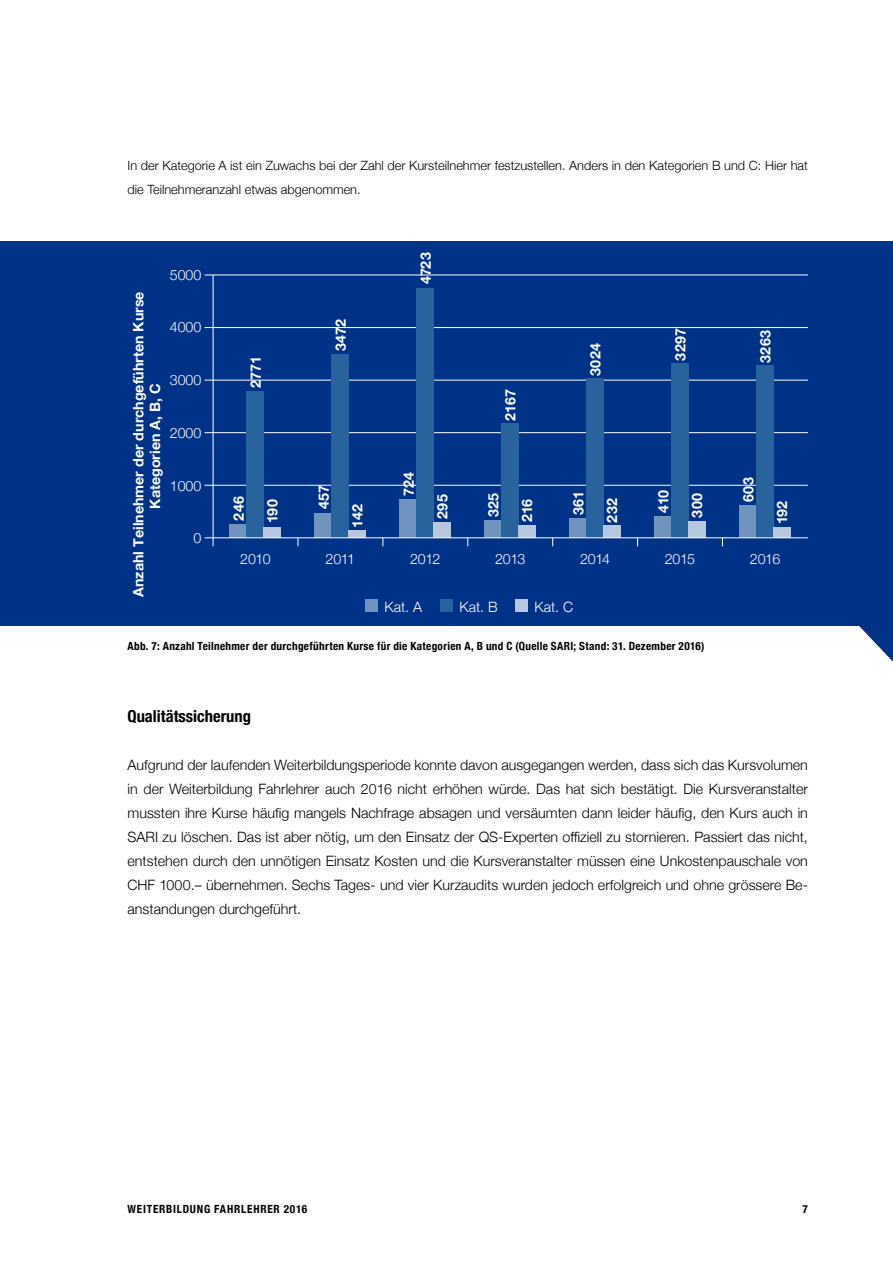
<style>
.page{position:relative;width:893px;height:1263px;background:#fff}
.page>*{position:absolute;margin:0;border:0;box-sizing:border-box;transform-origin:0 0}
.t1{font:700 condensed 16.5px "Helvetica Neue";color:#000}
.t2{font:300 14.25px/24px "Helvetica Neue";color:#000;text-align:justify}
.t3{font:700 14.25px/16.5px "Helvetica Neue";color:#fff;text-align:center}
.t4{font:300 14.25px "Helvetica Neue";letter-spacing:-.005em;color:#fff}
.t5{font:300 12.75px/24px "Helvetica Neue";color:#000}
.t6{font:700 condensed 11.25px "Helvetica Neue";letter-spacing:.03em;color:#000}
.t7{font:700 condensed 11.25px "Helvetica Neue";letter-spacing:.07em;color:#000}
</style>
<div class="page">
<div style="left:0;top:242px;width:893px;height:384px;background:#003287"></div>
<hr style="left:205px;top:432px;width:603px;height:1px;background:#fff">
<hr style="left:205px;top:380px;width:603px;height:1px;background:#fff">
<hr style="left:205px;top:485px;width:603px;height:1px;background:#fff">
<hr style="left:205px;top:327px;width:603px;height:1px;background:#fff">
<hr style="left:205px;top:275px;width:603px;height:1px;background:#fff">
<hr style="left:213px;top:275px;width:1px;height:263px;background:#fff">
<div style="left:230px;top:525px;width:17px;height:13px;background:#7094bd"></div>
<div style="left:247px;top:392px;width:17px;height:146px;background:#28639d"></div>
<div style="left:264px;top:527px;width:17px;height:11px;background:#b7c8de"></div>
<div style="left:315px;top:513px;width:17px;height:25px;background:#7094bd"></div>
<div style="left:332px;top:354px;width:17px;height:184px;background:#28639d"></div>
<div style="left:349px;top:530px;width:17px;height:8px;background:#b7c8de"></div>
<div style="left:400px;top:499px;width:17px;height:39px;background:#7094bd"></div>
<div style="left:417px;top:289px;width:17px;height:249px;background:#28639d"></div>
<div style="left:434px;top:522px;width:17px;height:16px;background:#b7c8de"></div>
<div style="left:485px;top:520px;width:17px;height:18px;background:#7094bd"></div>
<div style="left:502px;top:423px;width:17px;height:115px;background:#28639d"></div>
<div style="left:519px;top:526px;width:17px;height:12px;background:#b7c8de"></div>
<div style="left:570px;top:519px;width:17px;height:19px;background:#7094bd"></div>
<div style="left:587px;top:378px;width:17px;height:160px;background:#28639d"></div>
<div style="left:604px;top:525px;width:17px;height:13px;background:#b7c8de"></div>
<div style="left:654px;top:516px;width:17px;height:22px;background:#7094bd"></div>
<div style="left:671px;top:363px;width:17px;height:175px;background:#28639d"></div>
<div style="left:688px;top:521px;width:17px;height:17px;background:#b7c8de"></div>
<div style="left:740px;top:505px;width:17px;height:33px;background:#7094bd"></div>
<div style="left:757px;top:366px;width:17px;height:172px;background:#28639d"></div>
<div style="left:774px;top:527px;width:17px;height:10px;background:#b7c8de"></div>
<hr style="left:205px;top:538px;width:603px;height:1px;background:#fff">
<div style="left:365px;top:599px;width:13px;height:13px;background:#7094bd"></div>
<div style="left:440px;top:599px;width:13px;height:13px;background:#28639d"></div>
<div style="left:515px;top:599px;width:13px;height:13px;background:#b7c8de"></div>
<svg style="left:859px;top:626px;width:34px;height:36px"></svg>
<p class="t5" style="left:128px;top:152px;width:682px">In der Kategorie A ist ein Zuwachs bei der Zahl der Kursteilnehmer festzustellen. Anders in den Kategorien B und C: Hier hat die Teilnehmeranzahl etwas abgenommen.</p>
<p class="t4" style="left:170px;top:263px;width:33px">5000</p>
<p class="t3" style="left:131px;top:597px;width:307px;rotate:-90deg">Anzahl Teilnehmer der durchgeführten Kurse<br>Kategorien A, B, C</p>
<p class="t4" style="left:170px;top:316px;width:33px">4000</p>
<p class="t4" style="left:170px;top:369px;width:33px">3000</p>
<p class="t4" style="left:170px;top:421px;width:33px">2000</p>
<p class="t4" style="left:170px;top:474px;width:33px">1000</p>
<p class="t4" style="left:194px;top:527px;width:9px">0</p>
<p class="t3" style="left:248px;top:388px;width:33px;rotate:-90deg">2771</p>
<p class="t3" style="left:333px;top:351px;width:33px;rotate:-90deg">3472</p>
<p class="t3" style="left:418px;top:284px;width:33px;rotate:-90deg">4723</p>
<p class="t3" style="left:503px;top:421px;width:33px;rotate:-90deg">2167</p>
<p class="t3" style="left:588px;top:376px;width:34px;rotate:-90deg">3024</p>
<p class="t3" style="left:672px;top:360px;width:34px;rotate:-90deg">3297</p>
<p class="t3" style="left:758px;top:363px;width:34px;rotate:-90deg">3263</p>
<p class="t3" style="left:401px;top:496px;width:26px;rotate:-90deg">724</p>
<p class="t3" style="left:741px;top:502px;width:26px;rotate:-90deg">603</p>
<p class="t3" style="left:316px;top:509px;width:26px;rotate:-90deg">457</p>
<p class="t3" style="left:655px;top:512px;width:24px;rotate:-90deg">410</p>
<p class="t3" style="left:486px;top:517px;width:26px;rotate:-90deg">325</p>
<p class="t3" style="left:689px;top:518px;width:26px;rotate:-90deg">300</p>
<p class="t3" style="left:571px;top:515px;width:26px;rotate:-90deg">361</p>
<p class="t3" style="left:434px;top:519px;width:26px;rotate:-90deg">295</p>
<p class="t3" style="left:231px;top:520px;width:26px;rotate:-90deg">246</p>
<p class="t3" style="left:774px;top:524px;width:25px;rotate:-90deg">192</p>
<p class="t3" style="left:604px;top:522px;width:26px;rotate:-90deg">232</p>
<p class="t3" style="left:519px;top:522px;width:25px;rotate:-90deg">216</p>
<p class="t3" style="left:265px;top:523px;width:25px;rotate:-90deg">190</p>
<p class="t3" style="left:349px;top:528px;width:25px;rotate:-90deg">142</p>
<p class="t4" style="left:240px;top:547px;width:32px">2010</p>
<p class="t4" style="left:326px;top:547px;width:31px">2011</p>
<p class="t4" style="left:410px;top:547px;width:32px">2012</p>
<p class="t4" style="left:495px;top:547px;width:32px">2013</p>
<p class="t4" style="left:580px;top:547px;width:32px">2014</p>
<p class="t4" style="left:665px;top:547px;width:32px">2015</p>
<p class="t4" style="left:750px;top:547px;width:32px">2016</p>
<p class="t4" style="left:384px;top:595px;width:39px">Kat. A</p>
<p class="t4" style="left:459px;top:595px;width:40px">Kat. B</p>
<p class="t4" style="left:534px;top:595px;width:40px">Kat. C</p>
<p class="t6" style="left:128px;top:636px;width:578px">Abb. 7: Anzahl Teilnehmer der durchgeführten Kurse für die Kategorien A, B und C (Quelle SARI; Stand: 31. Dezember 2016)</p>
<p class="t1" style="left:128px;top:702px;width:125px">Qualitätssicherung</p>
<p class="t2" style="left:128px;top:752px;width:682px">Aufgrund der laufenden Weiterbildungsperiode konnte davon ausgegangen werden, dass sich das Kursvolumen in der Weiterbildung Fahrlehrer auch 2016 nicht erhöhen würde. Das hat sich bestätigt. Die Kursveranstalter mussten ihre Kurse häufig mangels Nachfrage absagen und versäumten dann leider häufig, den Kurs auch in SARI zu löschen. Das ist aber nötig, um den Einsatz der QS-Experten offiziell zu stornieren. Passiert das nicht, entstehen durch den unnötigen Einsatz Kosten und die Kursveranstalter müssen eine Unkostenpauschale von CHF 1000.– übernehmen. Sechs Tages- und vier Kurzaudits wurden jedoch erfolgreich und ohne grössere Be&shy;anstandungen durchgeführt.</p>
<p class="t7" style="left:128px;top:1199px;width:181px">WEITERBILDUNG FAHRLEHRER 2016</p>
<p class="t6" style="left:802px;top:1199px;width:7px">7</p>
</div>
